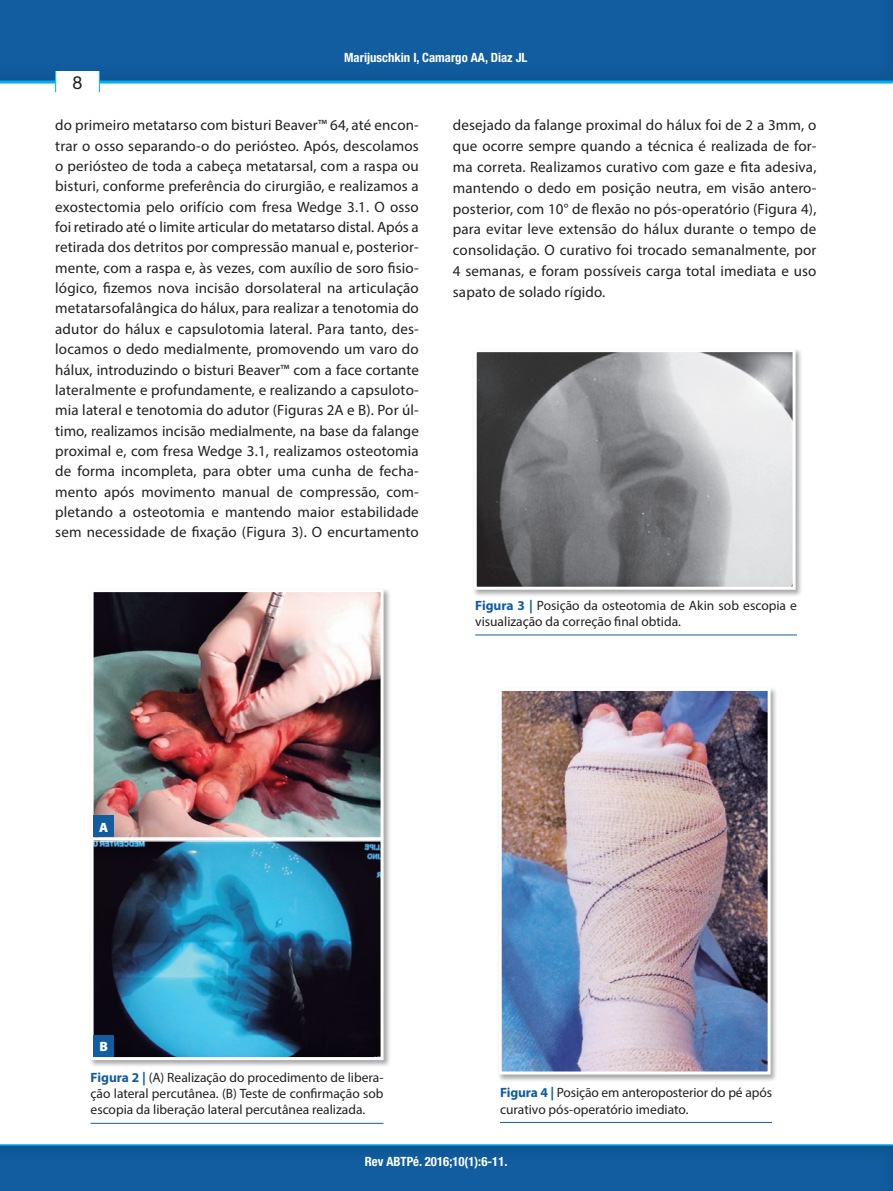
<style>
.page{position:relative;width:893px;height:1191px;background:#fff}
.page>*{position:absolute;margin:0;border:0;box-sizing:border-box;transform-origin:0 0}
.t1{font:18px "Helvetica Neue";color:#231f20}
.t2{font:15px/20.4px "Myriad Pro";letter-spacing:.01em;color:#231f20;text-align:justify}
.t3{font:13.5px/16.2px "Myriad Pro";color:#231f20}
.t4{font:900 13.5px "Myriad Pro";color:#fff}
.t5{font:700 condensed 12.75px "Helvetica Neue";color:#fff}
.s1{font-weight:700;color:#115da0}
</style>
<div class="page">
<div style="left:0;top:0;width:893px;height:84px;background:#115da0"></div>
<hr style="left:0;top:81px;width:893px;height:3px;background:#00aeef">
<div style="left:55px;top:71px;width:45px;height:21px;background:#fff"></div>
<svg style="left:55px;top:71px;width:1px;height:21px"></svg>
<svg style="left:99px;top:71px;width:1px;height:21px"></svg>
<div style="left:0;top:1143px;width:893px;height:48px;background:#115da0"></div>
<hr style="left:0;top:1144px;width:893px;height:1px;background:#00aeef">
<div style="left:89px;top:588px;width:302px;height:479px;background:#231f20;opacity:.4"></div>
<img style="left:95px;top:593px;width:285px;height:463px">
<div style="left:91px;top:589px;width:293px;height:471px;border:3px solid #fff"></div>
<hr style="left:92px;top:837px;width:290px;height:3px;background:#fff">
<div style="left:94px;top:815px;width:20px;height:22px;background:#115da0"></div>
<div style="left:94px;top:1035px;width:20px;height:22px;background:#115da0"></div>
<hr style="left:91px;top:1123px;width:293px;height:1px;background:#115da0">
<div style="left:497px;top:686px;width:281px;height:396px;background:#231f20;opacity:.4"></div>
<img style="left:503px;top:692px;width:264px;height:378px">
<div style="left:499px;top:688px;width:272px;height:386px;border:3px solid #fff"></div>
<div style="left:472px;top:348px;width:331px;height:249px;background:#231f20;opacity:.4"></div>
<img style="left:478px;top:353px;width:314px;height:233px">
<div style="left:474px;top:349px;width:322px;height:241px;border:3px solid #fff"></div>
<hr style="left:475px;top:634px;width:322px;height:1px;background:#115da0">
<hr style="left:500px;top:1122px;width:272px;height:1px;background:#115da0">
<p class="t1" style="left:73px;top:72px;width:12px">8</p>
<p class="t5" style="left:344px;top:50px;width:185px">Marijuschkin I, Camargo AA, Diaz JL</p>
<p class="t2" style="left:55px;top:115px;width:365px">do primeiro metatarso com bisturi Beaver™ 64, até encon&shy;trar o osso separando-o do periósteo. Após, descolamos o periósteo de toda a cabeça metatarsal, com a raspa ou bisturi, conforme preferência do cirurgião, e realizamos a exostectomia pelo orifício com fresa Wedge 3.1. O osso foi retirado até o limite articular do metatarso distal. Após a retirada dos detritos por compressão manual e, posterior&shy;mente, com a raspa e, às vezes, com auxílio de soro fisio&shy;lógico, fizemos nova incisão dorsolateral na articulação metatarsofalângica do hálux, para realizar a tenotomia do adutor do hálux e capsulotomia lateral. Para tanto, des&shy;locamos o dedo medialmente, promovendo um varo do hálux, introduzindo o bisturi Beaver™ com a face cortante lateralmente e profundamente, e realizando a capsuloto&shy;mia lateral e tenotomia do adutor (Figuras 2A e B). Por úl&shy;timo, realizamos incisão medialmente, na base da falange proximal e, com fresa Wedge 3.1, realizamos osteotomia de forma incompleta, para obter uma cunha de fecha&shy;mento após movimento manual de compressão, com&shy;pletando a osteotomia e mantendo maior estabilidade sem necessidade de fixação (Figura 3). O encurtamento</p>
<p class="t2" style="left:453px;top:115px;width:365px;line-height:20.9px">desejado da falange proximal do hálux foi de 2 a 3mm, o que ocorre sempre quando a técnica é realizada de for&shy;ma correta. Realizamos curativo com gaze e fita adesiva, mantendo o dedo em posição neutra, em visão antero&shy;posterior, com 10° de flexão no pós-operatório (Figura 4), para evitar leve extensão do hálux durante o tempo de consolidação. O curativo foi trocado semanalmente, por 4 semanas, e foram possíveis carga total imediata e uso sapato de solado rígido.</p>
<p class="t4" style="left:99px;top:819px;width:11px">A</p>
<p class="t4" style="left:100px;top:1039px;width:10px">B</p>
<p class="t3" style="left:91px;top:1069px;width:294px;text-align:justify"><span class="s1">Figura 2 |</span> (A) Realização do procedimento de libera&shy;ção lateral percutânea. (B) Teste de confirmação sob escopia da liberação lateral percutânea realizada.</p>
<p class="t3" style="left:475px;top:597px;width:323px"><span class="s1">Figura 3 |</span> Posição da osteotomia de Akin sob escopia e visualização da correção final obtida.</p>
<p class="t3" style="left:500px;top:1084px;width:273px"><span class="s1">Figura 4 |</span> Posição em anteroposterior do pé após curativo pós-operatório imediato.</p>
<p class="t5" style="left:365px;top:1153px;width:144px">Rev ABTPé. 2016;10(1):6-11.</p>
</div>
